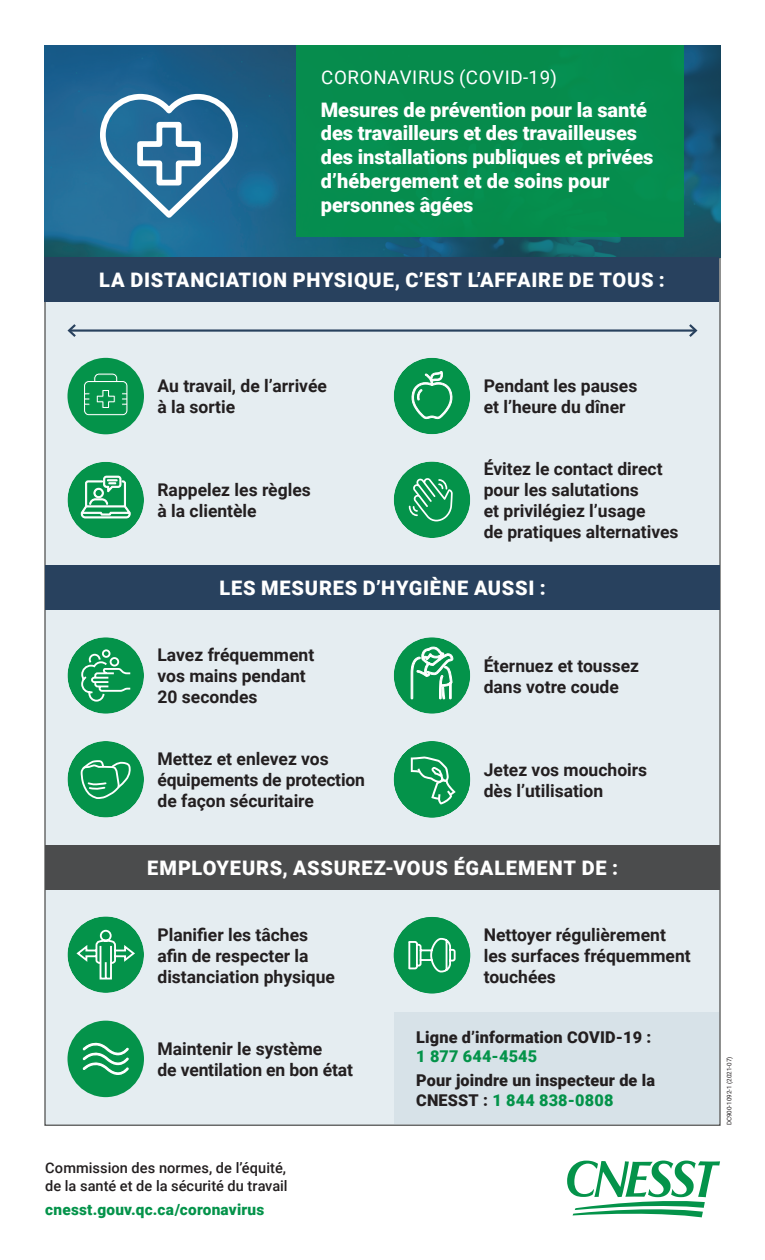
<style>
.page{position:relative;width:765px;height:1260px;background:#fff}
.page>*{position:absolute;margin:0;border:0;box-sizing:border-box;transform-origin:0 0}
.t1{font:900 20px/23.8px "Roboto";letter-spacing:-.005em;color:#fff}
.t2{font:900 20px "Roboto";letter-spacing:.04em;color:#fff}
.t3{font:900 20px "Roboto";letter-spacing:.035em;color:#fff}
.t4{font:18.75px "Roboto";letter-spacing:.035em;color:#fff}
.t5{font:700 17.5px/21px "Roboto";color:#231f20}
.t6{font:900 16.25px/19.5px "Roboto";letter-spacing:.01em;color:#231f20}
.t7{font:900 16.25px "Roboto";letter-spacing:.01em;color:#04934a}
.t8{font:900 15.38px "Roboto";letter-spacing:.015em;color:#04934a}
.t9{font:500 14.62px/18.2px "Roboto";letter-spacing:.005em;color:#231f20}
.t10{font:6.25px "Roboto";color:#231f20}
.s1{color:#04934a}
</style>
<div class="page">
<div style="left:44px;top:257px;width:677px;height:869px;background:#e5edf1"></div>
<img style="left:44px;top:45px;width:677px;height:213px">
<div style="left:296px;top:45px;width:388px;height:191px;background:#068c4d"></div>
<div style="left:44px;top:258px;width:675px;height:44px;background:#28415e"></div>
<div style="left:394px;top:358px;width:76px;height:76px;background:#04934a;border-radius:50%"></div>
<svg style="left:411px;top:371px;width:42px;height:48px"></svg>
<div style="left:68px;top:462px;width:76px;height:76px;background:#04934a;border-radius:50%"></div>
<svg style="left:80px;top:476px;width:51px;height:43px"></svg>
<div style="left:394px;top:462px;width:76px;height:76px;background:#04934a;border-radius:50%"></div>
<svg style="left:409px;top:478px;width:44px;height:43px"></svg>
<div style="left:45px;top:565px;width:675px;height:45px;background:#28415e"></div>
<div style="left:68px;top:637px;width:76px;height:77px;background:#04934a;border-radius:50%"></div>
<svg style="left:81px;top:649px;width:50px;height:53px"></svg>
<div style="left:394px;top:637px;width:76px;height:77px;background:#04934a;border-radius:50%"></div>
<svg style="left:411px;top:647px;width:42px;height:52px"></svg>
<div style="left:45px;top:845px;width:675px;height:45px;background:#4b4c4d"></div>
<div style="left:68px;top:916px;width:76px;height:77px;background:#04934a;border-radius:50%"></div>
<svg style="left:75px;top:929px;width:62px;height:51px"></svg>
<div style="left:394px;top:917px;width:76px;height:76px;background:#04934a;border-radius:50%"></div>
<svg style="left:408px;top:937px;width:48px;height:36px"></svg>
<hr style="left:408px;top:942px;width:2px;height:26px;background:#fff">
<div style="left:394px;top:1013px;width:325px;height:111px;background:#d7e2e8"></div>
<svg style="left:567px;top:1161px;width:153px;height:56px"></svg>
<div style="left:67px;top:358px;width:77px;height:76px;background:#04934a;border-radius:50%"></div>
<div style="left:67px;top:1021px;width:77px;height:76px;background:#04934a;border-radius:50%"></div>
<svg style="left:97px;top:91px;width:144px;height:132px"></svg>
<svg style="left:83px;top:373px;width:45px;height:43px"></svg>
<div style="left:68px;top:741px;width:76px;height:77px;background:#04934a;border-radius:50%"></div>
<svg style="left:80px;top:760px;width:51px;height:39px"></svg>
<svg style="left:82px;top:1042px;width:47px;height:33px"></svg>
<div style="left:394px;top:741px;width:76px;height:77px;background:#04934a;border-radius:50%"></div>
<svg style="left:411px;top:757px;width:45px;height:48px"></svg>
<hr style="left:69px;top:329px;width:627px;height:3px;background:#28415e">
<svg style="left:67px;top:324px;width:11px;height:13px"></svg>
<svg style="left:687px;top:324px;width:11px;height:13px"></svg>
<p class="t4" style="left:321px;top:64px;width:237px">CORONAVIRUS (COVID-19)</p>
<p class="t1" style="left:321px;top:97px;width:334px">Mesures de prévention pour la santé des travailleurs et des travailleuses des installations publiques et privées d’hébergement et de soins pour personnes âgées</p>
<p class="t3" style="left:99px;top:266px;width:567px">LA DISTANCIATION PHYSIQUE, C’EST L’AFFAIRE DE TOUS :</p>
<p class="t5" style="left:158px;top:375px;width:171px">Au travail, de l’arrivée à la sortie</p>
<p class="t5" style="left:484px;top:375px;width:155px">Pendant les pauses et l’heure du dîner</p>
<p class="t5" style="left:484px;top:457px;width:196px">Évitez le contact direct pour les salutations<br>et privilégiez l’usage<br>de pratiques alternatives</p>
<p class="t2" style="left:220px;top:574px;width:328px">LES MESURES D’HYGIÈNE AUSSI :</p>
<p class="t5" style="left:158px;top:478px;width:155px">Rappelez les règles à la clientèle</p>
<p class="t5" style="left:158px;top:644px;width:158px">Lavez fréquemment vos mains pendant<br>20 secondes</p>
<p class="t5" style="left:484px;top:654px;width:157px">Éternuez et toussez dans votre coude</p>
<p class="t5" style="left:158px;top:748px;width:209px">Mettez et enlevez vos équipements de protection de façon sécuritaire</p>
<p class="t5" style="left:484px;top:758px;width:165px">Jetez vos mouchoirs dès l’utilisation</p>
<p class="t2" style="left:147px;top:854px;width:472px">EMPLOYEURS, ASSUREZ-VOUS ÉGALEMENT DE :</p>
<p class="t5" style="left:158px;top:923px;width:179px">Planifier les tâches afin de respecter la distanciation physique</p>
<p class="t5" style="left:484px;top:923px;width:209px">Nettoyer régulièrement les surfaces fréquemment touchées</p>
<p class="t5" style="left:158px;top:1038px;width:197px">Maintenir le système<br>de ventilation en bon état</p>
<p class="t9" style="left:45px;top:1158px;width:244px">Commission des normes, de l’équité, de la santé et de la sécurité du travail</p>
<p class="t8" style="left:45px;top:1199px;width:221px">cnesst.gouv.qc.ca/coronavirus</p>
<p class="t6" style="left:416px;top:1027px;width:237px">Ligne d’information COVID-19 :</p>
<p class="t7" style="left:416px;top:1045px;width:123px">1 877 644-4545</p>
<p class="t6" style="left:416px;top:1070px;width:240px">Pour joindre un inspecteur de la<br>CNESST : <span class="s1">1 844 838-0808</span></p>
<p class="t10" style="left:725px;top:1125px;width:70px;rotate:-90deg">DC900-1092-1 (2021-07)</p>
</div>
